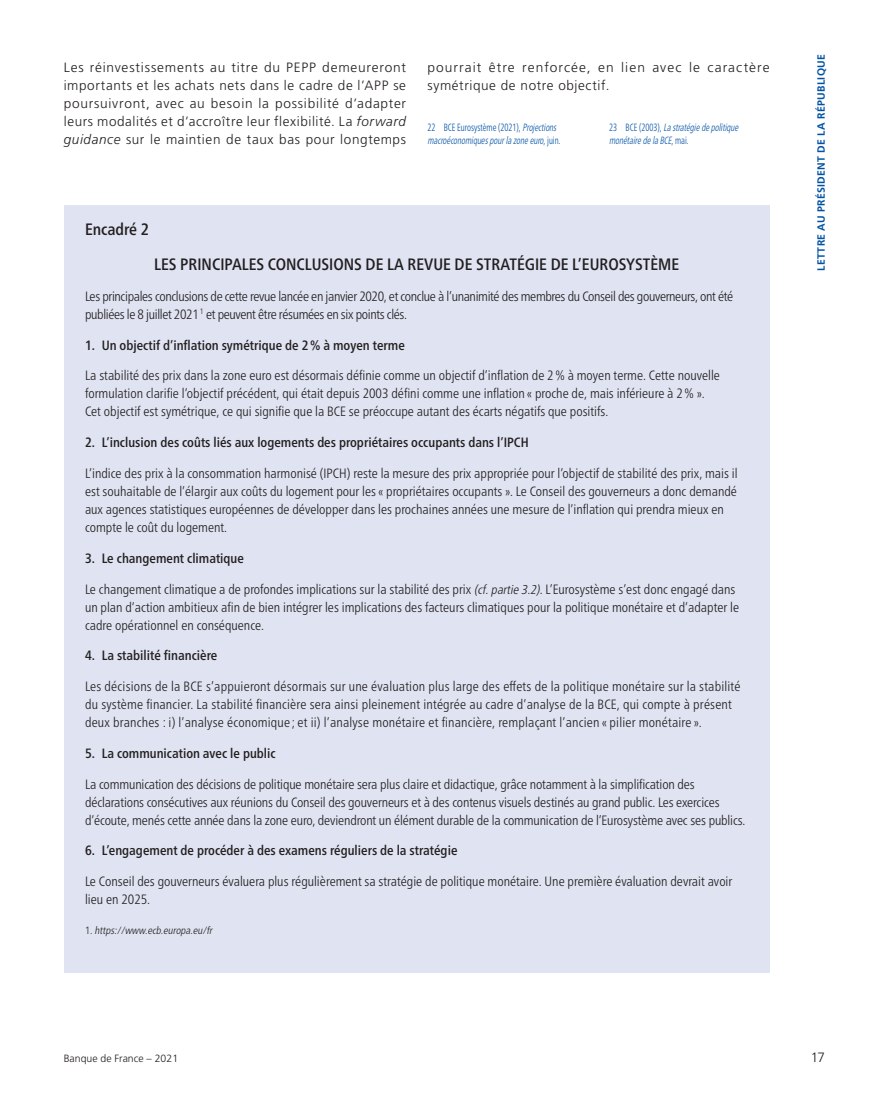
<style>
.page{position:relative;width:876px;height:1106px;background:#fff}
.page>*{position:absolute;margin:0;border:0;box-sizing:border-box;transform-origin:0 0}
.t1{font:500 condensed 16.5px "Frutiger Neue LTW1 G";color:#231f20}
.t2{font:300 condensed 13.5px/18px "Frutiger Neue LTW1 G";color:#231f20}
.t3{font:500 condensed 13.5px "Frutiger Neue LTW1 G";color:#231f20}
.t4{font:300 13.5px/18px "Frutiger LT Std";letter-spacing:.05em;color:#231f20;text-align:justify}
.t5{font:300 condensed 13.5px/18px "Frutiger Neue LTW1 G";letter-spacing:-.025em;color:#231f20}
.t6{font:300 13.5px/18px "Frutiger LT Std";letter-spacing:.07em;color:#231f20}
.t7{font:italic 300 condensed 10.5px/12.6px "Frutiger Neue LTW1 G";color:#0353a5;scale:.8 1}
.t8{font:700 10.5px "Frutiger LT Std";letter-spacing:.035em;color:#0353a5}
.t9{font:italic 300 condensed 10.5px "Frutiger Neue LTW1 G";color:#231f20}
.t10{font:300 10.5px "Frutiger LT Std";color:#231f20}
.s1{font-style:italic}
.s2{font-style:normal}
.s3{font-style:italic;font-size:12.75px}
</style>
<div class="page">
<div style="left:64px;top:205px;width:706px;height:767px;background:#e0e4f2"></div>
<p class="t4" style="left:64px;top:59px;width:344px">Les réinvestissements au titre du PEPP demeureront importants et les achats nets dans le cadre de l’APP se poursuivront, avec au besoin la possibilité d’adapter leurs modalités et d’accroître leur flexibilité. La <span class="s1">forward guidance</span> sur le maintien de taux bas pour longtemps</p>
<p class="t6" style="left:427px;top:59px;width:344px">pourrait être renforcée, en lien avec le caractère symétrique de notre objectif.</p>
<p class="t7" style="left:427px;top:121px;width:168px"><span class="s2">22 BCE Eurosystème (2021),</span> Projections macroéconomiquespourlazoneeuro<span class="s2">, j u i n .</span></p>
<p class="t7" style="left:609px;top:121px;width:166px"><span class="s2">2 3 B C E ( 2 0 0 3 ) ,</span> Lastratégiedepolitique monétairedelaBCE<span class="s2">, m a i .</span></p>
<p class="t1" style="left:85px;top:219px;width:65px">Encadré 2</p>
<p class="t1" style="left:154px;top:255px;width:527px">LES PRINCIPALES CONCLUSIONS DE LA REVUE DE STRATÉGIE DE L’EUROSYSTÈME</p>
<p class="t5" style="left:85px;top:287px;width:650px">Les principales conclusions de cette revue lancée en janvier 2020, et conclue à l’unanimité des membres du Conseil des gouverneurs, ont été publiées le 8 juillet 2021 <sup>1</sup> et peuvent être résumées en six points clés.</p>
<p class="t3" style="left:85px;top:337px;width:321px">1. Un objectif d’inflation symétrique de 2% à moyen terme</p>
<p class="t2" style="left:85px;top:366px;width:636px">La stabilité des prix dans la zone euro est désormais définie comme un objectif d’inflation de 2% à moyen terme. Cette nouvelle formulation clarifie l’objectif précédent, qui était depuis 2003 défini comme une inflation « proche de, mais inférieure à 2% ».<br>Cet objectif est symétrique, ce qui signifie que la BCE se préoccupe autant des écarts négatifs que positifs.</p>
<p class="t3" style="left:85px;top:434px;width:445px">2. L’inclusion des coûts liés aux logements des propriétaires occupants dans l’IPCH</p>
<p class="t2" style="left:85px;top:464px;width:654px">L’indice des prix à la consommation harmonisé (IPCH) reste la mesure des prix appropriée pour l’objectif de stabilité des prix, mais il est souhaitable de l’élargir aux coûts du logement pour les « propriétaires occupants ». Le Conseil des gouverneurs a donc demandé aux agences statistiques européennes de développer dans les prochaines années une mesure de l’inflation qui prendra mieux en compte le coût du logement.</p>
<p class="t3" style="left:85px;top:550px;width:161px">3. Le changement climatique</p>
<p class="t2" style="left:85px;top:579px;width:656px">Le changement climatique a de profondes implications sur la stabilité des prix <span class="s3">(cf.partie 3.2)</span>. L’Eurosystème s’est donc engagé dans un plan d’action ambitieux afin de bien intégrer les implications des facteurs climatiques pour la politique monétaire et d’adapter le cadre opérationnel en conséquence.</p>
<p class="t3" style="left:85px;top:647px;width:134px">4. La stabilité financière</p>
<p class="t2" style="left:85px;top:677px;width:657px">Les décisions de la BCE s’appuieront désormais sur une évaluation plus large des effets de la politique monétaire sur la stabilité du système financier. La stabilité financière sera ainsi pleinement intégrée au cadre d’analyse de la BCE, qui compte à présent deux branches : i) l’analyse économique; et ii) l’analyse monétaire et financière, remplaçant l’ancien « pilier monétaire ».</p>
<p class="t3" style="left:85px;top:745px;width:192px">5. La communication avec le public</p>
<p class="t2" style="left:85px;top:775px;width:662px">La communication des décisions de politique monétaire sera plus claire et didactique, grâce notamment à la simplification des déclarations consécutives aux réunions du Conseil des gouverneurs et à des contenus visuels destinés au grand public. Les exercices d’écoute, menés cette année dans la zone euro, deviendront un élément durable de la communication de l’Eurosystème avec ses publics.</p>
<p class="t3" style="left:85px;top:842px;width:374px">6. L’engagement de procéder à des examens réguliers de la stratégie</p>
<p class="t2" style="left:85px;top:872px;width:649px">Le Conseil des gouverneurs évaluera plus régulièrement sa stratégie de politique monétaire. Une première évaluation devrait avoir lieu en 2025.</p>
<p class="t9" style="left:85px;top:924px;width:131px"><span class="s2">1 .</span> https://www.ecb.europa.eu/fr</p>
<p class="t8" style="left:815px;top:271px;width:218px;rotate:-90deg">LETTRE AU PRÉSIDENT DE LA RÉPUBLIQUE</p>
<p class="t10" style="left:64px;top:1052px;width:116px">Banque de France – 2021</p>
<p class="t4" style="left:811px;top:1049px;width:16px">17</p>
</div>
